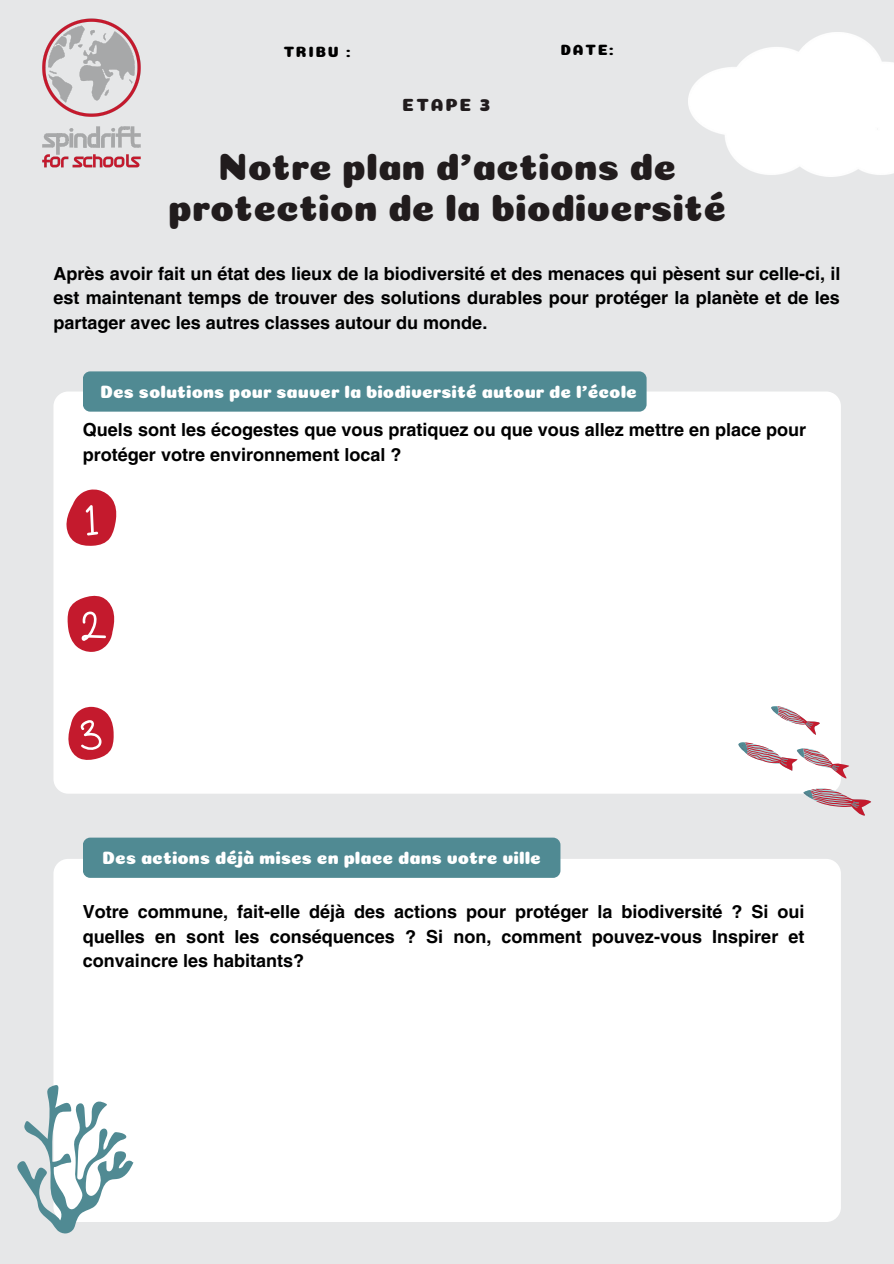
<style>
.page{position:relative;width:894px;height:1264px;background:#fff}
.page>*{position:absolute;margin:0;border:0;box-sizing:border-box;transform-origin:0 0}
.t1{font:38.25px/40.5px "Coiny";color:#211c1d;text-align:center}
.t2{font:700 18px/24.8px "Helvetica LT Pro";color:#000;text-align:justify}
.t3{font:18px "Coiny";color:#fff}
.t4{font:17.7px "Coiny";letter-spacing:.105em;color:#211c1d}
.t5{font:15px "Coiny";letter-spacing:.105em;color:#000}
</style>
<div class="page">
<div style="left:0;top:0;width:893px;height:1263px;background:#e6e7e8"></div>
<div style="left:53px;top:391px;width:787px;height:402px;background:#fff;border-radius:15px"></div>
<div style="left:83px;top:371px;width:563px;height:40px;background:#508a93;border-radius:7px"></div>
<div style="left:53px;top:858px;width:787px;height:363px;background:#fff;border-radius:15px"></div>
<svg style="left:66px;top:489px;width:51px;height:57px"></svg>
<svg style="left:68px;top:595px;width:47px;height:57px"></svg>
<svg style="left:68px;top:706px;width:46px;height:54px"></svg>
<div style="left:83px;top:837px;width:477px;height:40px;background:#508a93;border-radius:7px"></div>
<img style="left:42px;top:18px;width:99px;height:150px">
<svg style="left:17px;top:1085px;width:116px;height:148px"></svg>
<svg style="left:738px;top:706px;width:133px;height:109px"></svg>
<img style="left:688px;top:32px;width:205px;height:145px">
<p class="t5" style="left:283px;top:46px;width:69px">TRIBU :</p>
<p class="t5" style="left:560px;top:41px;width:55px">DATE:</p>
<p class="t4" style="left:402px;top:95px;width:90px">ETAPE 3</p>
<p class="t1" style="left:168px;top:150px;width:559px">Notre plan d’actions de protection de la biodiversité</p>
<p class="t2" style="left:53px;top:263px;width:788px">Après avoir fait un état des lieux de la biodiversité et des menaces qui pèsent sur celle-ci, il est maintenant temps de trouver des solutions durables pour protéger la planète et de les partager avec les autres classes autour du monde.</p>
<p class="t3" style="left:100px;top:381px;width:538px">Des solutions pour sauver la biodiversité autour de l'école</p>
<p class="t2" style="left:83px;top:419px;width:724px">Quels sont les écogestes que vous pratiquez ou que vous allez mettre en place pour protéger votre environnement local ?</p>
<p class="t3" style="left:102px;top:847px;width:440px">Des actions déjà mises en place dans votre ville</p>
<p class="t2" style="left:83px;top:900px;width:723px">Votre commune, fait-elle déjà des actions pour protéger la biodiversité ? Si oui quelles en sont les conséquences ? Si non, comment pouvez-vous Inspirer et convaincre les habitants?</p>
</div>
